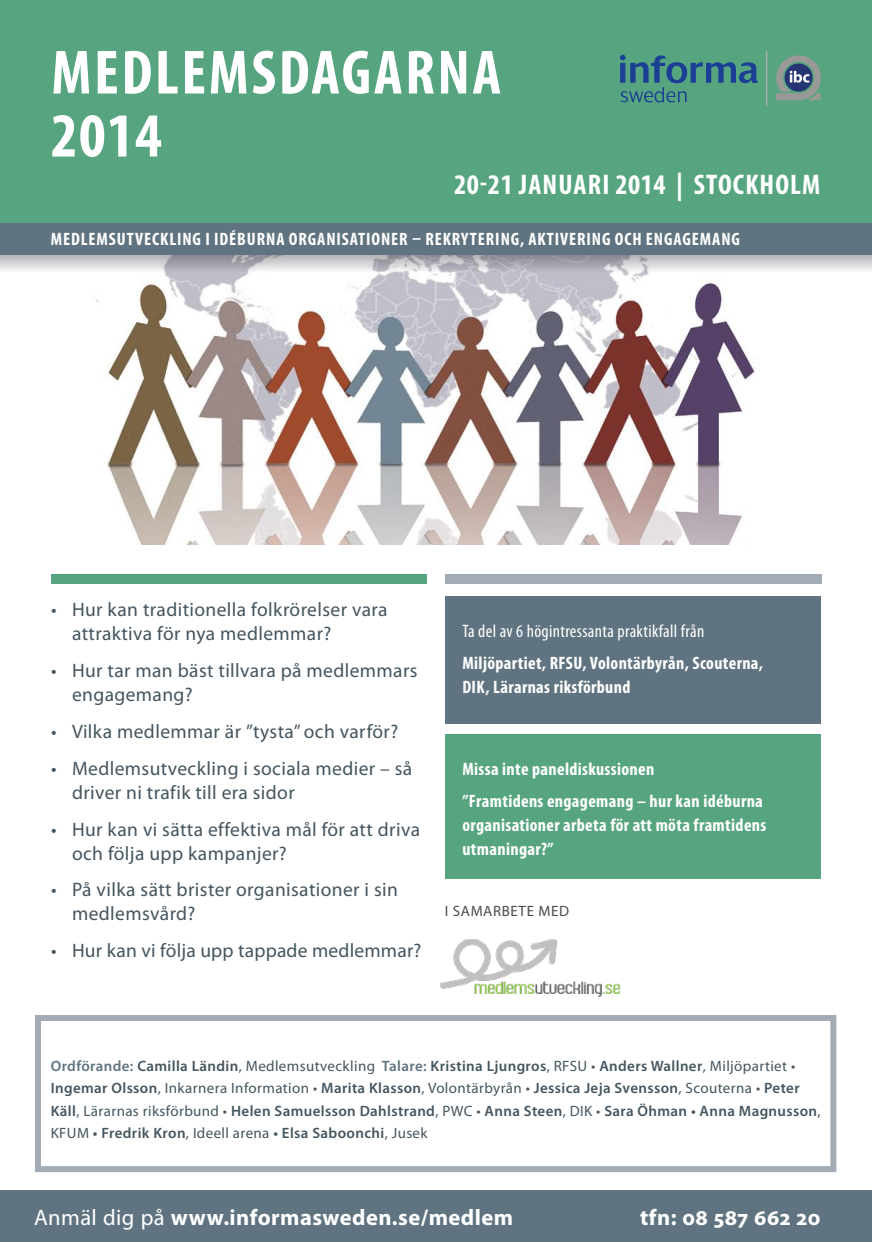
<style>
.page{position:relative;width:872px;height:1242px;background:#fff}
.page>*{position:absolute;margin:0;border:0;box-sizing:border-box;transform-origin:0 0}
.t1{font:700 condensed 63px/63px "Myriad Pro";letter-spacing:.04em;color:#fff}
.t2{font:700 condensed 28.5px "Myriad Pro";letter-spacing:.04em;color:#fff}
.t3{font:700 22.5px "Myriad Pro";letter-spacing:.02em;color:#fff}
.t4{font:19.5px/24px "Myriad Pro";letter-spacing:.02em;color:#45555f}
.t5{font:700 condensed 18px/24px "Myriad Pro";letter-spacing:.05em;color:#fff}
.t6{font:700 condensed 18px/24px "Myriad Pro";letter-spacing:.02em;color:#fff}
.t7{font:condensed 18px "Myriad Pro";letter-spacing:.02em;color:#fff}
.t8{font:600 15px/22.5px "Myriad Pro";letter-spacing:.025em;color:#45555f}
._2-Programpunkter{font:15px "Myriad Pro";letter-spacing:.04em;color:#4b4c4d}
.s1{color:#5f7480}
.s2{font-weight:400}
</style>
<div class="page">
<div style="left:35px;top:1015px;width:801px;height:157px;border:6px solid #a3acb4"></div>
<img style="left:91px;top:275px;width:665px;height:269px">
<div style="left:0;top:0;width:872px;height:230px;background:#57a580"></div>
<div style="left:445px;top:734px;width:375px;height:145px;background:#57a580"></div>
<div style="left:445px;top:596px;width:375px;height:128px;background:#5f7480"></div>
<div style="left:0;top:1191px;width:872px;height:51px;background:#5f7480"></div>
<svg style="left:0;top:255px;width:872px;height:20px"></svg>
<div style="left:445px;top:574px;width:376px;height:9px;background:#a3acb4"></div>
<div style="left:51px;top:574px;width:376px;height:9px;background:#57a580"></div>
<div style="left:0;top:223px;width:872px;height:32px;background:#5f7480"></div>
<svg style="left:620px;top:55px;width:137px;height:47px"></svg>
<hr style="left:766px;top:51px;width:1px;height:55px;background:#aeafb3">
<svg style="left:776px;top:55px;width:45px;height:45px"></svg>
<img style="left:440px;top:939px;width:181px;height:58px">
<p class="t1" style="left:51px;top:40px;width:452px">Medlemsdagarna<br>2014</p>
<p class="t2" style="left:454px;top:167px;width:368px">20-21 januari 2014 | Stockholm</p>
<p class="t5" style="left:51px;top:227px;width:691px">Medlemsutveckling i idéburna organisationer – rekrytering, aktivering och engagemang</p>
<p class="t4" style="left:72px;top:597px;width:317px;text-indent:-21px">• Hur kan traditionella folkrörelser vara attraktiva för nya medlemmar?</p>
<p class="t4" style="left:72px;top:658px;width:347px;text-indent:-21px">• Hur tar man bäst tillvara på medlemmars engagemang?</p>
<p class="t4" style="left:51px;top:719px;width:349px">• Vilka medlemmar är ”tysta” och varför?</p>
<p class="t4" style="left:72px;top:756px;width:342px;text-indent:-21px">• Medlemsutveckling i sociala medier – så driver ni trafik till era sidor</p>
<p class="t4" style="left:72px;top:816px;width:349px;text-indent:-21px">• Hur kan vi sätta effektiva mål för att driva och följa upp kampanjer?</p>
<p class="t4" style="left:72px;top:877px;width:327px;text-indent:-21px">• På vilka sätt brister organisationer i sin medlemsvård?</p>
<p class="t4" style="left:51px;top:938px;width:372px">• Hur kan vi följa upp tappade medlemmar?</p>
<p class="t7" style="left:462px;top:620px;width:243px">Ta del av 6 högintressanta praktikfall från</p>
<p class="t6" style="left:462px;top:651px;width:302px">Miljöpartiet, RFSU, Volontärbyrån, Scouterna,<br>DIK, Lärarnas riksförbund</p>
<p class="t6" style="left:462px;top:756px;width:193px">Missa inte paneldiskussionen</p>
<p class="t5" style="left:462px;top:789px;width:305px">”Framtidens engagemang – hur kan idéburna organisationer arbeta för att möta framtidens utmaningar?”</p>
<p class="_2-Programpunkter" style="left:445px;top:901px;width:28px">I sama</p>
<p class="_2-Programpunkter" style="left:493px;top:901px;width:78px">rbete med</p>
<p class="t8" style="left:51px;top:1054px;width:771px"><span class="s1">Ordförande:</span> Camilla Ländin<span class="s2">, Medlemsutveckling</span> <span class="s1">Talare:</span> Kristina Ljungros<span class="s2">, RFSU •</span> Anders Wallner<span class="s2">, Miljöpartiet • </span>Ingemar Olsson<span class="s2">, Inkarnera Information •</span> Marita Klasson<span class="s2">, Volontärbyrån •</span> Jessica Jeja Svensson<span class="s2">, Scouterna •</span> Peter Käll<span class="s2">, Lärarnas riksförbund •</span> Helen Samuelsson Dahlstrand<span class="s2">, PWC •</span> Anna Steen<span class="s2">, DIK •</span> Sara Öhman • Anna Magnusson<span class="s2">, KFUM</span> • Fredrik Kron<span class="s2">, Ideell arena</span> • Elsa Saboonchi<span class="s2">, Jusek</span></p>
<p class="t3" style="left:34px;top:1202px;width:480px"><span class="s2">Anmäl dig på</span> www.informasweden.se/medlem</p>
<p class="t3" style="left:640px;top:1202px;width:182px">tfn: 08 587 662 20</p>
</div>
